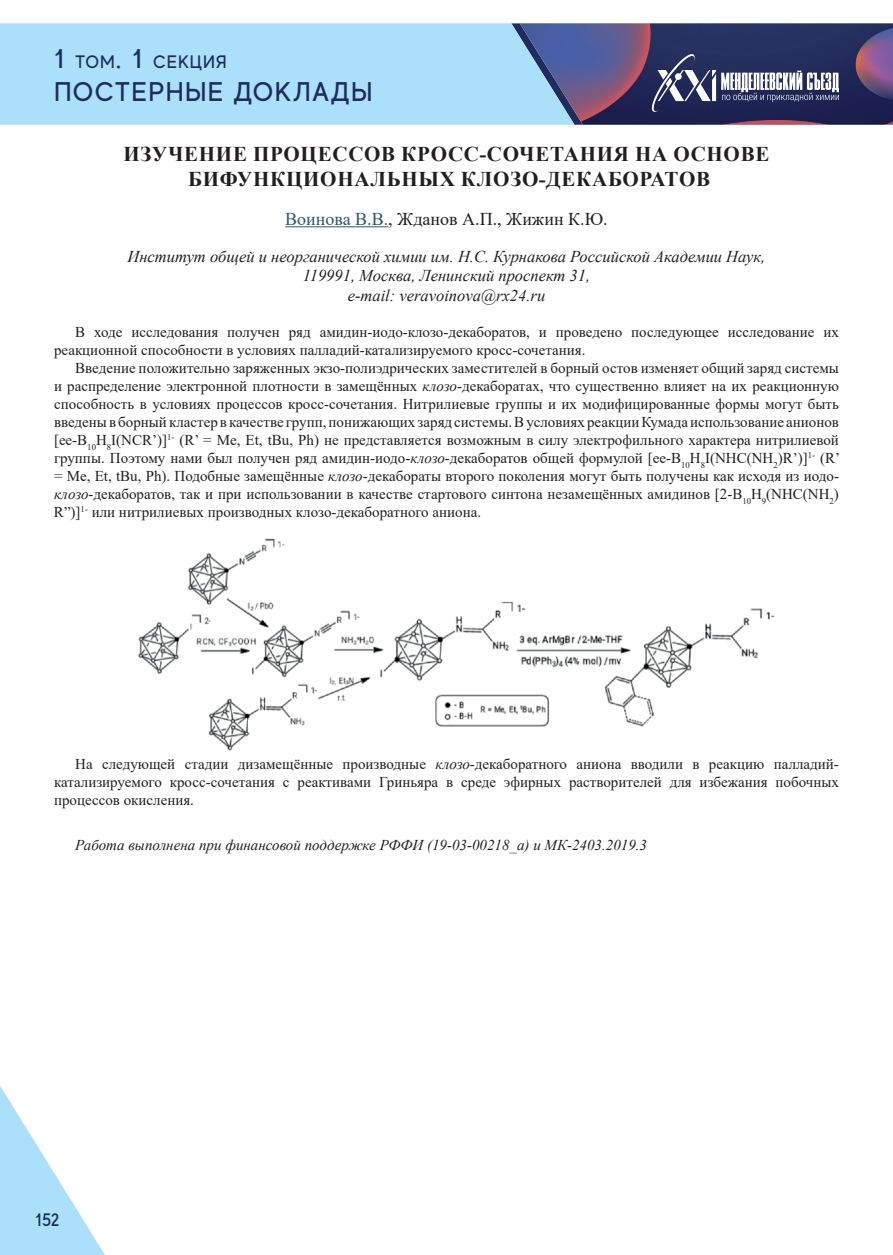
<style>
.page{position:relative;width:893px;height:1255px;background:#fff}
.page>*{position:absolute;margin:0;border:0;box-sizing:border-box;transform-origin:0 0}
.t1{font:500 27px "MADE Evolve Sans";letter-spacing:.05em;color:#1f2c5d}
.t2{font:700 21px/25.2px "Times New Roman";letter-spacing:.035em;color:#231f20;text-align:center}
.t3{font:18px "Times New Roman";color:#231f20}
.t4{font:500 18px "MADE Evolve Sans";letter-spacing:.05em;color:#1f2c5d}
.t5{font:italic 16.5px/19.8px "Times New Roman";color:#231f20;text-align:center}
.t6{font:15px/18px "Times New Roman";color:#231f20;text-align:justify}
.t7{font:italic 15px "Times New Roman";color:#231f20}
.s1{font-size:27px}
.s2{color:#2e576f}
.s3{font-style:italic}
</style>
<div class="page">
<div style="left:0;top:23px;width:511px;height:102px;background:#aae0f9"></div>
<svg style="left:0;top:1086px;width:105px;height:168px"></svg>
<svg style="left:511px;top:23px;width:382px;height:102px;background:#51557f"></svg>
<hr style="left:285px;top:226px;width:103px;height:1px;background:#2e576f">
<img style="left:138px;top:538px;width:637px;height:213px">
<p class="t4" style="left:54px;top:51px;width:174px"><span class="s1">1</span> ТОМ<span class="s1">. 1</span> СЕКЦИЯ</p>
<h1 class="t1" style="left:54px;top:74px;width:320px">ПОСТЕРНЫЕ ДОКЛАДЫ</h1>
<h2 class="t2" style="left:123px;top:141px;width:647px">ИЗУЧЕНИЕ ПРОЦЕССОВ КРОСС-СОЧЕТАНИЯ НА ОСНОВЕ<br>БИФУНКЦИОНАЛЬНЫХ КЛОЗО-ДЕКАБОРАТОВ</h2>
<p class="t3" style="left:285px;top:206px;width:324px"><span class="s2">Воинова В.В.</span>, Жданов А.П., Жижин К.Ю.</p>
<p class="t5" style="left:128px;top:246px;width:639px">Институт общей и неорганической химии им. Н.С. Курнакова Российской Академии Наук,<br>119991, Москва, Ленинский проспект 31,<br>e-mail: veravoinova@rx24.ru</p>
<p class="t6" style="left:54px;top:323px;width:786px;text-indent:21px">В ходе исследования получен ряд амидин-иодо-клозо-декаборатов, и проведено последующее исследование их реакционной способности в условиях палладий-катализируемого кросс-сочетания.</p>
<p class="t6" style="left:54px;top:359px;width:788px;text-indent:21px">Введение положительно заряженных экзо-полиэдрических заместителей в борный остов изменяет общий заряд системы и распределение электронной плотности в замещённых <span class="s3">клозо</span>-декаборатах, что существенно влияет на их реакционную способность в условиях процессов кросс-сочетания. Нитрилиевые группы и их модифицированные формы могут быть введены в борный кластер в качестве групп, понижающих заряд системы. В условиях реакции Кумада использование анионов [ee-B<sub>10</sub>H<sub>8</sub>I(NCR’)]<sup>1-</sup> (R’ = Me, Et, tBu, Ph) не представляется возможным в силу электрофильного характера нитрилиевой группы. Поэтому нами был получен ряд амидин-иодо-<span class="s3">клозо</span>-декаборатов общей формулой [ee-B<sub>10</sub>H<sub>8</sub>I(NHC(NH<sub>2</sub>)R’)]<sup>1-</sup> (R’ = Me, Et, tBu, Ph). Подобные замещённые <span class="s3">клозо</span>-декабораты второго поколения могут быть получены как исходя из иодо&shy;<span class="s3">клозо</span>-декаборатов, так и при использовании в качестве стартового синтона незамещённых амидинов [2-B<sub>10</sub>H<sub>9</sub>(NHC(NH<sub>2</sub>)<br>R”)]<sup>1-</sup> или нитрилиевых производных клозо-декаборатного аниона.</p>
<p class="t6" style="left:54px;top:754px;width:786px;text-indent:21px">На следующей стадии дизамещённые производные <span class="s3">клозо</span>-декаборатного аниона вводили в реакцию палладий&shy;катализируемого кросс-сочетания с реактивами Гриньяра в среде эфирных растворителей для избежания побочных процессов окисления.</p>
<p class="t7" style="left:75px;top:834px;width:573px">Работа выполнена при финансовой поддержке РФФИ (19-03-00218_а) и МК-2403.2019.3</p>
<p class="t4" style="left:35px;top:1208px;width:26px">152</p>
</div>
